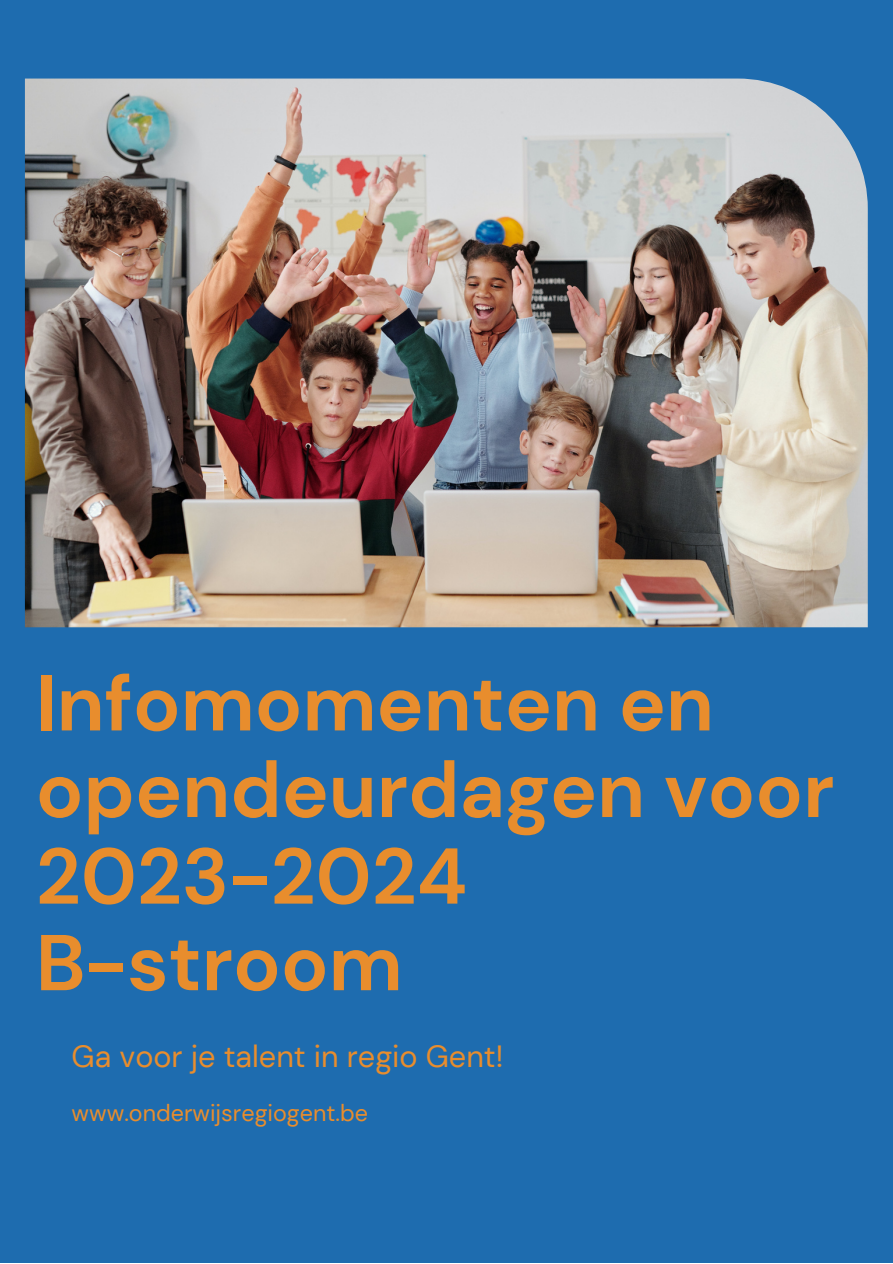
<style>
.page{position:relative;width:893px;height:1264px;background:#fff}
.page>*{position:absolute;margin:0;border:0;box-sizing:border-box;transform-origin:0 0}
.t1{font:700 78.9px/86.6px "DM Sans";color:#e88d2d}
.t2{font:30.6px "DM Sans";color:#e88d2d}
.t3{font:23.25px "DM Sans";color:#e88d2d}
</style>
<div class="page">
<div style="left:0;top:0;width:892px;height:1262px;background:#1e6caf"></div>
<img style="left:25px;top:79px;width:842px;height:548px">
<p class="t1" style="left:36px;top:660px;width:800px">Infomomenten en opendeurdagen voor<br>2023-2024<br>B-stroom</p>
<p class="t2" style="left:72px;top:1037px;width:433px">Ga voor je talent in regio Gent!</p>
<p class="t3" style="left:72px;top:1097px;width:298px">www.onderwijsregiogent.be</p>
</div>
